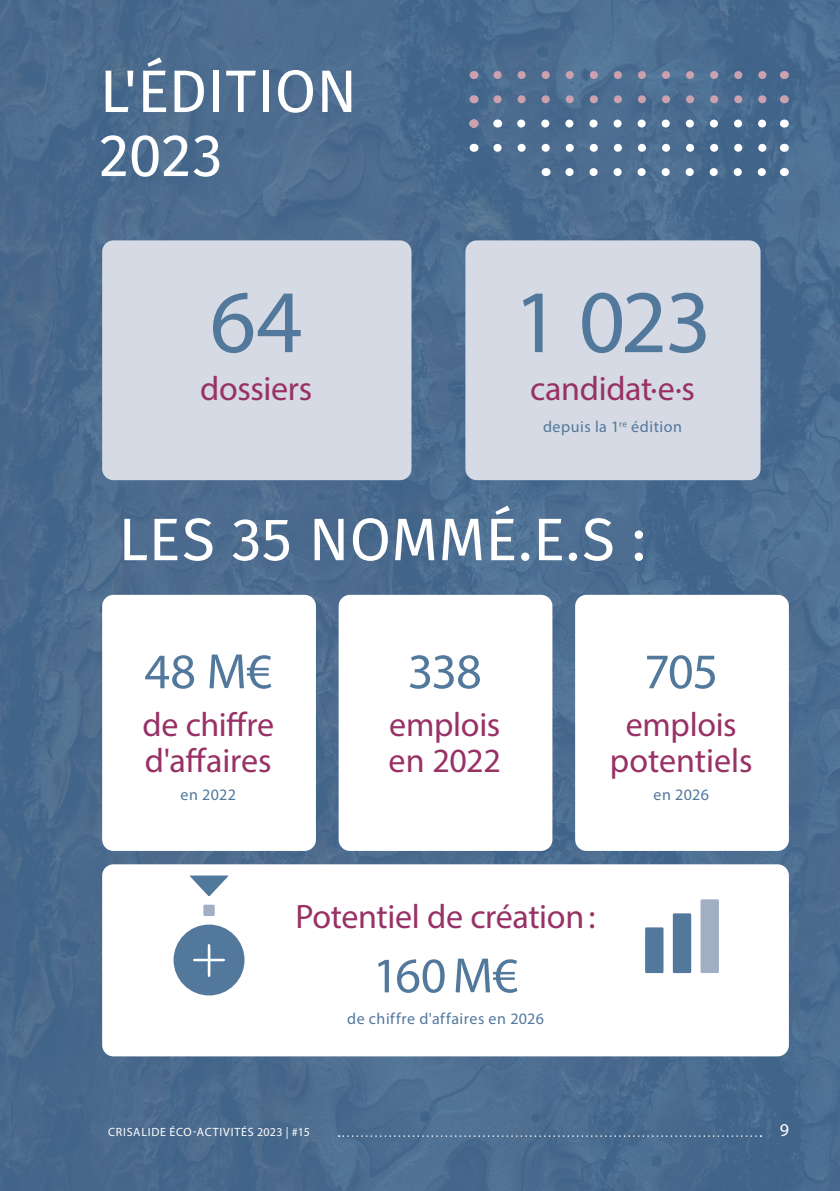
<style>
.page{position:relative;width:840px;height:1191px;background:#fff}
.page>*{position:absolute;margin:0;border:0;box-sizing:border-box;transform-origin:0 0}
.Texte_courant{font:90px "Myriad Pro";color:#52789c}
.Titre_Intro__Bleu{font:60px/64px "Fira Sans";color:#fff}
.Texte_courant-2{font:50px "Myriad Pro";letter-spacing:-.02em;color:#52789c}
.Texte_courant-3{font:34px/36px "Myriad Pro";letter-spacing:-.01em;color:#983166}
.t1{font:18px "Myriad Pro";color:#fff}
.Titre_Para__Bleu{font:16px "Myriad Pro";letter-spacing:.03em;color:#52789c}
.t2{font:12px "Myriad Pro";letter-spacing:.06em;color:#fff}
</style>
<div class="page">
<img style="left:0;top:0;width:839px;height:1191px">
<div style="left:102px;top:864px;width:686px;height:192px;background:#fff;border-radius:11px"></div>
<div style="left:102px;top:240px;width:309px;height:240px;background:#d5dae4;border-radius:11px"></div>
<div style="left:102px;top:595px;width:214px;height:256px;background:#fff;border-radius:11px"></div>
<div style="left:338px;top:595px;width:214px;height:256px;background:#fff;border-radius:11px"></div>
<div style="left:465px;top:240px;width:295px;height:240px;background:#d5dae4;border-radius:11px"></div>
<div style="left:574px;top:595px;width:214px;height:256px;background:#fff;border-radius:11px"></div>
<div style="left:173px;top:924px;width:71px;height:71px;background:#52789c;border-radius:50%"></div>
<div style="left:203px;top:904px;width:11px;height:12px;background:#a1aec4"></div>
<svg style="left:190px;top:875px;width:38px;height:21px"></svg>
<hr style="left:208px;top:947px;width:2px;height:29px;background:#fff">
<hr style="left:208px;top:945px;width:2px;height:29px;background:#fff">
<hr style="left:194px;top:958px;width:30px;height:3px;background:#fff">
<div style="left:644px;top:927px;width:19px;height:46px;background:#52789c"></div>
<div style="left:672px;top:913px;width:18px;height:60px;background:#52789c"></div>
<div style="left:700px;top:899px;width:18px;height:74px;background:#a1aec4"></div>
<svg style="left:497px;top:71px;width:274px;height:8px;background:#6d7c99"></svg>
<svg style="left:497px;top:95px;width:274px;height:8px;background:#6c7997"></svg>
<svg style="left:497px;top:144px;width:274px;height:8px"></svg>
<svg style="left:569px;top:168px;width:202px;height:8px"></svg>
<svg style="left:521px;top:120px;width:250px;height:8px"></svg>
<svg style="left:338px;top:1135px;width:423px;height:1px"></svg>
<p class="Titre_Intro__Bleu" style="left:99px;top:57px;width:259px">L'ÉDITION<br>2023</p>
<p class="Texte_courant" style="left:210px;top:266px;width:94px">64</p>
<p class="Texte_courant-3" style="left:200px;top:370px;width:113px">dossiers</p>
<p class="Texte_courant" style="left:513px;top:266px;width:199px">1 023</p>
<p class="Texte_courant-3" style="left:530px;top:370px;width:166px">candidat·e·s</p>
<p class="Titre_Para__Bleu" style="left:542px;top:417px;width:140px">depuis la 1<sup>re</sup> édition</p>
<p class="Titre_Intro__Bleu" style="left:118px;top:505px;width:529px">LES 35 NOMMÉ.E.S :</p>
<p class="Texte_courant-2" style="left:144px;top:640px;width:129px">48 M€</p>
<p class="Texte_courant-3" style="left:142px;top:706px;width:133px">de chiffre d'affaires</p>
<p class="Titre_Para__Bleu" style="left:180px;top:785px;width:57px">en 2022</p>
<p class="Texte_courant-2" style="left:407px;top:640px;width:75px">338</p>
<p class="Texte_courant-3" style="left:389px;top:706px;width:112px">emplois</p>
<p class="Texte_courant-3" style="left:388px;top:742px;width:114px">en 2022</p>
<p class="Texte_courant-2" style="left:644px;top:640px;width:75px">705</p>
<p class="Texte_courant-3" style="left:625px;top:706px;width:112px">emplois</p>
<p class="Texte_courant-3" style="left:609px;top:742px;width:144px">potentiels</p>
<p class="Titre_Para__Bleu" style="left:653px;top:785px;width:57px">en 2026</p>
<p class="Texte_courant-3" style="left:295px;top:898px;width:301px">Potentiel de création:</p>
<p class="Texte_courant-2" style="left:372px;top:944px;width:147px">160M€</p>
<p class="Titre_Para__Bleu" style="left:347px;top:1009px;width:198px">de chiffre d'affaires en 2026</p>
<p class="t2" style="left:108px;top:1125px;width:203px">CRISALIDE ÉCO-ACTIVITÉS 2023 | #15</p>
<p class="t1" style="left:779px;top:1119px;width:11px">9</p>
</div>
